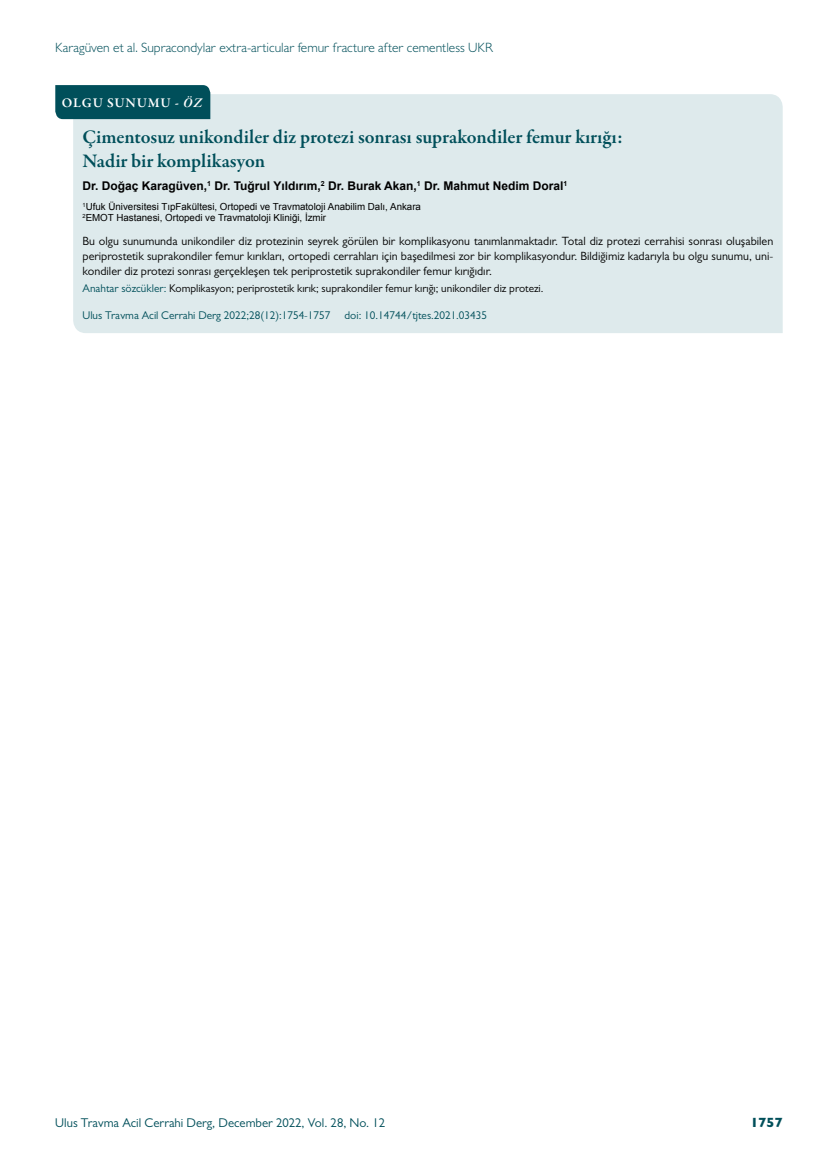
<style>
.page{position:relative;width:838px;height:1170px;background:#fff}
.page>*{position:absolute;margin:0;border:0;box-sizing:border-box;transform-origin:0 0}
.t1{font:600 19.5px/23.4px "Garamond Premr Pro";letter-spacing:-.005em;color:#004f5a}
.t2{font:300 13.5px "Gill Sans MT Pro";color:#004f5a}
.t3{font:600 13.5px "Garamond Premr Pro";letter-spacing:.055em;color:#fff}
.t4{font:800 13.5px "Gill Sans MT Pro";color:#004f5a}
.t5{font:12.75px "Gill Sans MT Pro";color:#004f5a}
.t6{font:12px/15px "Gill Sans MT Pro";color:#000;text-align:justify}
.t7{font:700 12px "Arial";color:#000}
.t8{font:11.25px "Gill Sans MT Pro";color:#000}
.t9{font:11.25px "Gill Sans MT Pro";color:#004f5a}
.t10{font:9.75px/11.7px "Arial";color:#000}
.s1{font-style:italic}
.s2{color:#004f5a}
</style>
<div class="page">
<div style="left:73px;top:94px;width:709px;height:239px;background:#deeaec"></div>
<div style="left:55px;top:85px;width:155px;height:34px;background:#004f5a"></div>
<p class="t2" style="left:55px;top:39px;width:439px">Karagüven et al. Supracondylar extra-articular femur fracture after cementless UKR</p>
<p class="t3" style="left:62px;top:95px;width:142px">OLGU SUNUMU - <span class="s1">ÖZ</span></p>
<h1 class="t1" style="left:82px;top:126px;width:542px">Çimentosuz unikondiler diz protezi sonrası suprakondiler femur kırığı:<br>Nadir bir komplikasyon</h1>
<p class="t7" style="left:82px;top:177px;width:486px">Dr. Doğaç Karagüven,<sup>1</sup> Dr. Tuğrul Yıldırım,<sup>2</sup> Dr. Burak Akan,<sup>1</sup> Dr. Mahmut Nedim Doral<sup>1</sup></p>
<p class="t10" style="left:82px;top:200px;width:340px"><sup>1</sup>Ufuk Üniversitesi TıpFakültesi, Ortopedi ve Travmatoloji Anabilim Dalı, Ankara<br><sup>2</sup>EMOT Hastanesi, Ortopedi ve Travmatoloji Kliniği, İzmir</p>
<p class="t6" style="left:82px;top:233px;width:692px">Bu olgu sunumunda unikondiler diz protezinin seyrek görülen bir komplikasyonu tanımlanmaktadır. Total diz protezi cerrahisi sonrası oluşabilen periprostetik suprakondiler femur kırıkları, ortopedi cerrahları için başedilmesi zor bir komplikasyondur. Bildiğimiz kadarıyla bu olgu sunumu, uni&shy;kondiler diz protezi sonrası gerçekleşen tek periprostetik suprakondiler femur kırığıdır.</p>
<p class="t8" style="left:82px;top:281px;width:462px"><span class="s2">Anahtar sözcükler:</span> Komplikasyon; periprostetik kırık; suprakondiler femur kırığı; unikondiler diz protezi.</p>
<p class="t9" style="left:82px;top:309px;width:249px">Ulus Travma Acil Cerrahi Derg 2022;28(12):1754-1757</p>
<p class="t9" style="left:344px;top:309px;width:144px">doi: 10.14744/tjtes.2021.03435</p>
<p class="t5" style="left:55px;top:1115px;width:331px">Ulus Travma Acil Cerrahi Derg, December 2022, Vol. 28, No. 12</p>
<p class="t4" style="left:750px;top:1114px;width:34px">1757</p>
</div>
